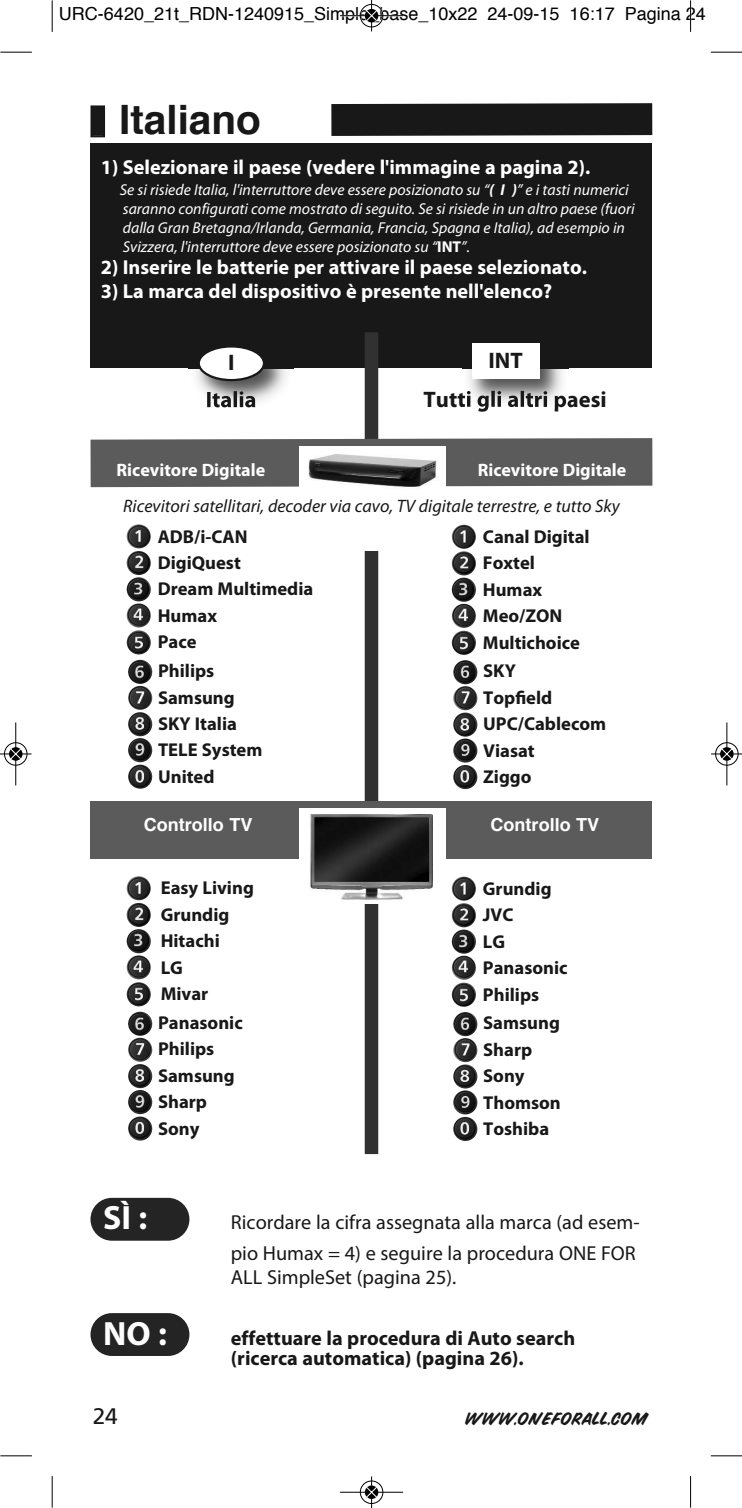
<style>
.page{position:relative;width:742px;height:1508px;background:#fff}
.page>*{position:absolute;margin:0;border:0;box-sizing:border-box;transform-origin:0 0}
.t1{font:700 40.5px "Helvetica";color:#181818}
.t2{font:700 33.75px "Myriad Pro";color:#fff}
.t3{font:700 22.5px "Myriad Pro";color:#181818}
.t4{font:22.5px "Frutiger";color:#181818}
.t5{font:700 20.25px "Myriad Pro";color:#fff}
.t6{font:20.25px/30.4px "Myriad Pro";color:#181818}
.t7{font:700 20.25px/20.2px "Myriad Pro";color:#181818}
.t8{font:700 18.68px/26.6px "Myriad Pro";color:#181818}
.t9{font:italic 18px "Myriad Pro";color:#181818}
.t10{font:18px "Helvetica";color:#000}
.t11{font:700 18px "Myriad Pro";color:#fff}
.t12{font:700 18px "Helvetica";color:#fff}
.t13{font:italic 15.75px/18.9px "Myriad Pro";color:#fff}
.t14{font:13.5px "Snyder Speed";letter-spacing:.035em;color:#181818}
.s1{font-weight:700}
.s2{font-weight:700;font-style:normal}
</style>
<div class="page">
<div style="left:90px;top:143px;width:562px;height:225px;background:#181818"></div>
<div style="left:90px;top:1197px;width:99px;height:43px;background:#242424;border-radius:21px"></div>
<div style="left:90px;top:1313px;width:99px;height:42px;background:#242424;border-radius:21px"></div>
<div style="left:331px;top:103px;width:321px;height:33px;background:#181818"></div>
<div style="left:93px;top:108px;width:10px;height:27px;background:#181818"></div>
<div style="left:90px;top:105px;width:15px;height:32px;border:2px solid #181818"></div>
<div style="left:364px;top:332px;width:14px;height:822px;background:#313131"></div>
<div style="left:90px;top:438px;width:562px;height:49px;background:#5b5b5b"></div>
<img style="left:451px;top:631px;width:24px;height:24px;border-radius:50%">
<img style="left:451px;top:604px;width:24px;height:24px;border-radius:50%">
<img style="left:451px;top:577px;width:24px;height:25px;border-radius:50%">
<img style="left:451px;top:551px;width:24px;height:24px;border-radius:50%">
<img style="left:451px;top:524px;width:24px;height:25px;border-radius:50%">
<img style="left:453px;top:738px;width:24px;height:24px;border-radius:50%">
<img style="left:453px;top:765px;width:24px;height:24px;border-radius:50%">
<img style="left:453px;top:712px;width:24px;height:24px;border-radius:50%">
<img style="left:453px;top:686px;width:24px;height:24px;border-radius:50%">
<img style="left:453px;top:660px;width:24px;height:24px;border-radius:50%">
<div style="left:91px;top:801px;width:561px;height:57px;background:#5b5b5b"></div>
<img style="left:127px;top:630px;width:24px;height:24px;border-radius:50%">
<img style="left:127px;top:603px;width:24px;height:24px;border-radius:50%">
<img style="left:127px;top:577px;width:24px;height:24px;border-radius:50%">
<img style="left:127px;top:551px;width:24px;height:24px;border-radius:50%">
<img style="left:127px;top:524px;width:24px;height:24px;border-radius:50%">
<img style="left:128px;top:738px;width:24px;height:24px;border-radius:50%">
<img style="left:128px;top:764px;width:24px;height:24px;border-radius:50%">
<img style="left:128px;top:712px;width:24px;height:24px;border-radius:50%">
<img style="left:128px;top:686px;width:24px;height:24px;border-radius:50%">
<img style="left:128px;top:660px;width:24px;height:24px;border-radius:50%">
<img style="left:451px;top:982px;width:24px;height:24px;border-radius:50%">
<img style="left:451px;top:955px;width:24px;height:24px;border-radius:50%">
<img style="left:451px;top:929px;width:24px;height:24px;border-radius:50%">
<img style="left:451px;top:903px;width:24px;height:24px;border-radius:50%">
<img style="left:451px;top:876px;width:24px;height:24px;border-radius:50%">
<img style="left:453px;top:1090px;width:24px;height:24px;border-radius:50%">
<img style="left:453px;top:1116px;width:24px;height:25px;border-radius:50%">
<img style="left:453px;top:1064px;width:24px;height:24px;border-radius:50%">
<img style="left:453px;top:1038px;width:24px;height:24px;border-radius:50%">
<img style="left:453px;top:1012px;width:24px;height:24px;border-radius:50%">
<img style="left:127px;top:982px;width:24px;height:24px;border-radius:50%">
<img style="left:127px;top:955px;width:24px;height:24px;border-radius:50%">
<img style="left:127px;top:929px;width:24px;height:24px;border-radius:50%">
<img style="left:127px;top:903px;width:24px;height:24px;border-radius:50%">
<img style="left:127px;top:876px;width:24px;height:24px;border-radius:50%">
<img style="left:128px;top:1090px;width:24px;height:24px;border-radius:50%">
<img style="left:128px;top:1116px;width:24px;height:24px;border-radius:50%">
<img style="left:128px;top:1064px;width:24px;height:24px;border-radius:50%">
<img style="left:128px;top:1037px;width:24px;height:24px;border-radius:50%">
<img style="left:128px;top:1011px;width:24px;height:24px;border-radius:50%">
<img style="left:188px;top:368px;width:106px;height:40px">
<img style="left:207px;top:391px;width:48px;height:16px">
<svg style="left:197px;top:347px;width:68px;height:34px"></svg>
<div style="left:299px;top:808px;width:147px;height:95px;background:#fff"></div>
<img style="left:310px;top:814px;width:122px;height:86px">
<div style="left:300px;top:446px;width:146px;height:105px;background:#fff"></div>
<img style="left:308px;top:454px;width:129px;height:33px">
<img style="left:462px;top:343px;width:106px;height:48px">
<img style="left:462px;top:391px;width:106px;height:17px">
<div style="left:472px;top:343px;width:67px;height:36px;background:#fff"></div>
<hr style="left:52px;top:0;width:1px;height:32px;background:#000">
<hr style="left:0;top:52px;width:32px;height:1px;background:#000">
<hr style="left:690px;top:0;width:1px;height:32px;background:#000">
<hr style="left:710px;top:52px;width:31px;height:1px;background:#000">
<hr style="left:52px;top:1476px;width:1px;height:31px;background:#000">
<hr style="left:0;top:1455px;width:32px;height:1px;background:#000">
<hr style="left:690px;top:1476px;width:1px;height:31px;background:#000">
<hr style="left:710px;top:1455px;width:31px;height:1px;background:#000">
<div style="left:359px;top:4px;width:24px;height:24px;border:1px solid #fff;border-radius:50%"></div>
<hr style="left:340px;top:15px;width:63px;height:1px;background:#000">
<hr style="left:371px;top:0;width:1px;height:31px;background:#000">
<div style="left:360px;top:4px;width:23px;height:23px;border:1px solid #000;border-radius:50%"></div>
<svg style="left:364px;top:9px;width:14px;height:13px"></svg>
<svg style="left:366px;top:10px;width:11px;height:11px"></svg>
<div style="left:359px;top:1480px;width:24px;height:24px;border:1px solid #fff;border-radius:50%"></div>
<hr style="left:340px;top:1491px;width:63px;height:1px;background:#000">
<hr style="left:371px;top:1476px;width:1px;height:31px;background:#000">
<div style="left:360px;top:1480px;width:23px;height:23px;border:1px solid #000;border-radius:50%"></div>
<svg style="left:364px;top:1485px;width:14px;height:13px"></svg>
<svg style="left:366px;top:1486px;width:11px;height:11px"></svg>
<div style="left:4px;top:742px;width:24px;height:24px;border:1px solid #fff;border-radius:50%"></div>
<svg style="left:9px;top:746px;width:14px;height:15px"></svg>
<hr style="left:15px;top:722px;width:1px;height:63px;background:#000">
<hr style="left:0;top:753px;width:32px;height:1px;background:#000">
<div style="left:4px;top:742px;width:23px;height:23px;border:1px solid #000;border-radius:50%"></div>
<svg style="left:9px;top:747px;width:13px;height:13px"></svg>
<svg style="left:10px;top:748px;width:11px;height:11px"></svg>
<div style="left:714px;top:742px;width:24px;height:24px;border:1px solid #fff;border-radius:50%"></div>
<hr style="left:726px;top:722px;width:1px;height:63px;background:#000">
<hr style="left:710px;top:753px;width:31px;height:1px;background:#000">
<div style="left:715px;top:742px;width:23px;height:23px;border:1px solid #000;border-radius:50%"></div>
<svg style="left:719px;top:747px;width:14px;height:13px"></svg>
<svg style="left:720px;top:748px;width:12px;height:11px"></svg>
<p class="t10" style="left:59px;top:6px;width:648px">URC-6420_21t_RDN-1240915_Simple_base_10x22 24-09-15 16:17 Pagina 24</p>
<h1 class="t1" style="left:119px;top:103px;width:143px">Italiano</h1>
<p class="t5" style="left:101px;top:159px;width:491px">1) Selezionare il paese (vedere l'immagine a pagina 2).</p>
<p class="t13" style="left:120px;top:181px;width:516px">Se si risiede Italia, l'interruttore deve essere posizionato su “<span class="s1">( I )</span>” e i tasti numerici saranno configurati come mostrato di seguito. Se si risiede in un altro paese (fuori dalla Gran Bretagna/Irlanda, Germania, Francia, Spagna e Italia), ad esempio in Svizzera, l'interruttore deve essere posizionato su “<span class="s2">INT</span>”.</p>
<p class="t5" style="left:101px;top:259px;width:487px">2) Inserire le batterie per attivare il paese selezionato.</p>
<p class="t5" style="left:101px;top:284px;width:453px">3) La marca del dispositivo è presente nell'elenco?</p>
<p class="t3" style="left:228px;top:354px;width:8px">I</p>
<p class="t3" style="left:488px;top:352px;width:36px">INT</p>
<p class="t3" style="left:423px;top:391px;width:184px">Tutti gli altri paesi</p>
<p class="t11" style="left:117px;top:463px;width:150px">Ricevitore Digitale</p>
<p class="t11" style="left:477px;top:463px;width:150px">Ricevitore Digitale</p>
<p class="t9" style="left:123px;top:499px;width:498px">Ricevitori satellitari, decoder via cavo, TV digitale terrestre, e tutto Sky</p>
<p class="t8" style="left:158px;top:524px;width:157px">ADB/i-CAN<br>DigiQuest<br>Dream Multimedia<br>Humax<br>Pace</p>
<p class="t8" style="left:158px;top:659px;width:106px">Philips<br>Samsung<br>SKY Italia<br>TELE System<br>United</p>
<p class="t8" style="left:482px;top:525px;width:108px">Canal Digital<br>Foxtel<br>Humax<br>Meo/ZoN<br>Multichoice</p>
<p class="t8" style="left:483px;top:659px;width:124px">SKY<br>Topfield<br>UPC/Cablecom<br>Viasat<br>Ziggo</p>
<p class="t12" style="left:144px;top:816px;width:110px">Controllo TV</p>
<p class="t12" style="left:490px;top:816px;width:110px">Controllo TV</p>
<p class="t8" style="left:161px;top:876px;width:95px">Easy Living<br>Grundig<br>Hitachi<br>LG<br>Mivar</p>
<p class="t8" style="left:158px;top:1011px;width:86px">Panasonic<br>Philips<br>Samsung<br>Sharp<br>Sony</p>
<p class="t8" style="left:482px;top:876px;width:86px">Grundig<br>JVC<br>LG<br>Panasonic<br>Philips</p>
<p class="t8" style="left:483px;top:1011px;width:79px">Samsung<br>Sharp<br>Sony<br>Thomson<br>Toshiba</p>
<h2 class="t2" style="left:103px;top:1205px;width:46px">SÌ :</h2>
<p class="t6" style="left:231px;top:1209px;width:410px">Ricordare la cifra assegnata alla marca (ad esem&shy;pio Humax = 4) e seguire la procedura ONE FOR</p>
<p class="t6" style="left:231px;top:1263px;width:227px">ALL SimpleSet (pagina 25).</p>
<h2 class="t2" style="left:103px;top:1320px;width:65px">No :</h2>
<p class="t7" style="left:231px;top:1329px;width:345px">effettuare la procedura di Auto search (ricerca automatica) (pagina 26).</p>
<p class="t4" style="left:93px;top:1407px;width:26px">24</p>
<p class="t14" style="left:465px;top:1411px;width:184px">WWW.ONEFORALL.COM</p>
</div>
